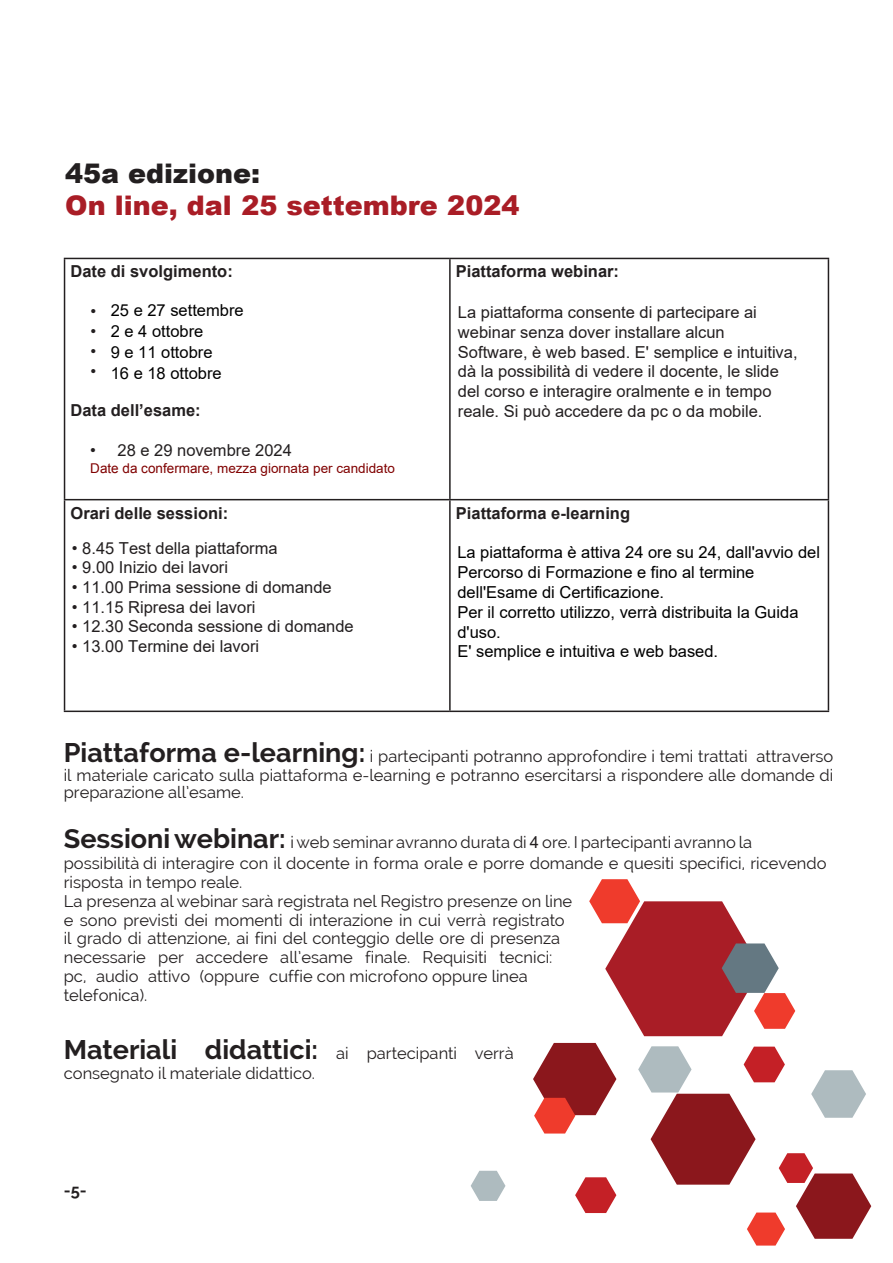
<style>
.page{position:relative;width:893px;height:1263px;background:#fff}
.page>*{position:absolute;margin:0;border:0;box-sizing:border-box;transform-origin:0 0}
.t1{font:700 27px "Raleway";color:#231f20}
.t2{font:900 27px "Arial";color:#a91d26}
.t3{font:900 27px "Arial";color:#231f20}
.t4{font:16.5px/18.8px "Raleway";color:#231f20}
.t5{font:16.5px/19.8px "Arial";color:#231f20;text-align:justify}
.t6{font:16.5px/19.8px "Arial";color:#000}
.t7{font:700 16.5px "Arial";color:#231f20}
.t8{font:700 16.5px "Raleway";color:#231f20}
.t9{font:13.5px "Arial";color:#800000}
.s1{font-weight:700;font-size:27px}
.s2{font-family:"Arial"}
.s3{font-weight:400;font-size:16.5px}
</style>
<div class="page">
<svg style="left:575px;top:1177px;width:41px;height:36px"></svg>
<svg style="left:589px;top:879px;width:206px;height:157px"></svg>
<svg style="left:638px;top:1046px;width:233px;height:199px"></svg>
<svg style="left:533px;top:1043px;width:83px;height:90px"></svg>
<svg style="left:471px;top:1171px;width:34px;height:30px"></svg>
<hr style="left:64px;top:258px;width:386px;height:1px;background:#231f20">
<hr style="left:64px;top:259px;width:1px;height:240px;background:#231f20">
<hr style="left:450px;top:258px;width:379px;height:1px;background:#231f20">
<hr style="left:449px;top:259px;width:2px;height:240px;background:#231f20">
<hr style="left:828px;top:259px;width:1px;height:240px;background:#231f20">
<hr style="left:64px;top:499px;width:386px;height:1px;background:#231f20">
<hr style="left:64px;top:500px;width:1px;height:210px;background:#231f20">
<hr style="left:450px;top:499px;width:379px;height:1px;background:#231f20">
<hr style="left:449px;top:500px;width:2px;height:210px;background:#231f20">
<hr style="left:828px;top:500px;width:1px;height:210px;background:#231f20">
<hr style="left:64px;top:710px;width:386px;height:2px;background:#231f20">
<hr style="left:450px;top:710px;width:379px;height:2px;background:#231f20">
<h1 class="t3" style="left:65px;top:154px;width:197px">45a edizione:</h1>
<h1 class="t2" style="left:65px;top:185px;width:456px">On line, dal 25 settembre 2024</h1>
<p class="t7" style="left:71px;top:260px;width:164px">Date di svolgimento:</p>
<p class="t5" style="left:90px;top:302px;width:7px">• • • •</p>
<p class="t7" style="left:71px;top:399px;width:132px">Data dell’esame:</p>
<p class="t5" style="left:90px;top:440px;width:203px">• 28 e 29 novembre 2024</p>
<p class="t9" style="left:90px;top:459px;width:306px">Date da confermare, mezza giornata per candidato</p>
<p class="t6" style="left:111px;top:300px;width:134px;line-height:20.9px">25 e 27 settembre<br>2 e 4 ottobre<br>9 e 11 ottobre<br>16 e 18 ottobre</p>
<p class="t7" style="left:71px;top:501px;width:159px">Orari delle sessioni:</p>
<p class="t5" style="left:72px;top:538px;width:207px">• 8.45 Test della piattaforma</p>
<p class="t5" style="left:72px;top:558px;width:158px">• 9.00 Inizio dei lavori</p>
<p class="t5" style="left:72px;top:577px;width:261px">• 11.00 Prima sessione di domande</p>
<p class="t5" style="left:72px;top:597px;width:185px">• 11.15 Ripresa dei lavori</p>
<p class="t5" style="left:72px;top:617px;width:283px">• 12.30 Seconda sessione di domande</p>
<p class="t5" style="left:72px;top:636px;width:189px">• 13.00 Termine dei lavori</p>
<p class="t7" style="left:456px;top:260px;width:165px">Piattaforma webinar:</p>
<p class="t5" style="left:458px;top:302px;width:341px;text-align:left">La piattaforma consente di partecipare ai webinar senza dover installare alcun Software, è web based. E' semplice e intuitiva, dà la possibilità di vedere il docente, le slide del corso e interagire oralmente e in tempo reale. Si può accedere da pc o da mobile.</p>
<p class="t7" style="left:456px;top:501px;width:176px">Piattaforma e-learning</p>
<p class="t6" style="left:457px;top:542px;width:364px">La piattaforma è attiva 24 ore su 24, dall'avvio del Percorso di Formazione e fino al termine dell'Esame di Certificazione.<br>Per il corretto utilizzo, verrà distribuita la Guida d'uso.<br>E' semplice e intuitiva e web based.</p>
<p class="t4" style="left:64px;top:747px;width:771px;line-height:18.1px;text-align:justify"><span class="s1">Piattaforma e-learning:</span> i partecipanti potranno approfondire i temi trattati attraverso il materiale caricato sulla piattaforma e-learning e potranno esercitarsi a rispondere alle domande di preparazione all’esame.</p>
<p class="t4" style="left:64px;top:832px;width:764px;line-height:20.9px"><span class="s1">Sessioni webinar:</span> i web seminar avranno durata di <span class="s2">4</span> ore. I partecipanti avranno la possibilità di interagire con il docente in forma orale e porre domande e quesiti specifici, ricevendo</p>
<p class="t4" style="left:64px;top:873px;width:510px">risposta in tempo reale.<br>La presenza al webinar sarà registrata nel Registro presenze on line e sono previsti dei momenti di interazione in cui verrà registrato il grado di attenzione, ai fini del conteggio delle ore di presenza necessarie per accedere all’esame finale. Requisiti tecnici: pc, audio attivo (oppure cuffie con microfono oppure linea telefonica).</p>
<h1 class="t1" style="left:64px;top:1034px;width:451px">Materiali didattici: <span class="s3">ai partecipanti verrà</span></h1>
<p class="t4" style="left:64px;top:1064px;width:253px">consegnato il materiale didattico.</p>
<p class="t8" style="left:64px;top:1181px;width:24px">-5-</p>
</div>
